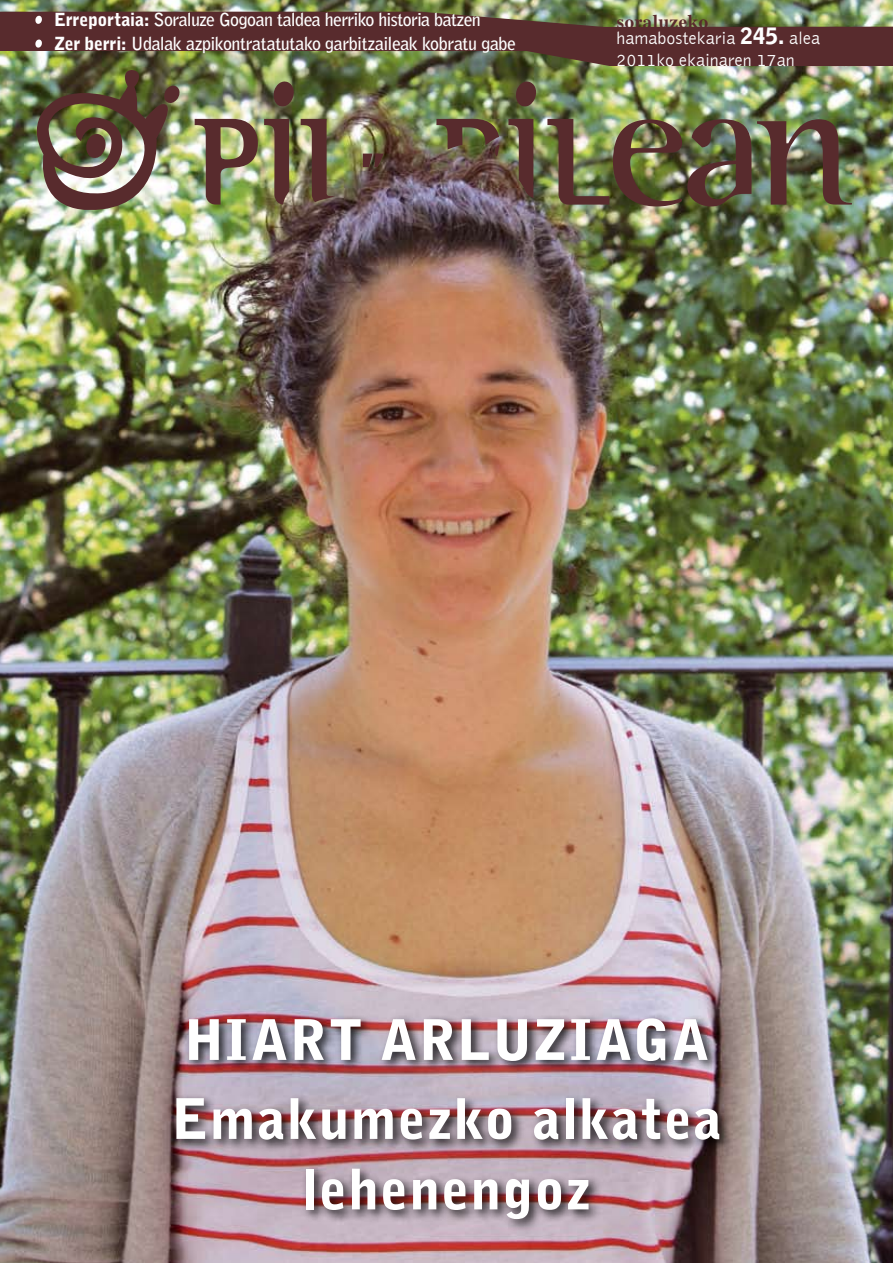
<style>
.page{position:relative;width:893px;height:1263px;background:#fff}
.page>*{position:absolute;margin:0;border:0;box-sizing:border-box;transform-origin:0 0}
.t1{font:900 55.5px/79.1px "Bell Gothic";letter-spacing:.025em;color:#fff}
.t2{font:700 18px/24px "Bell Gothic Std";letter-spacing:-.03em;color:#fff}
.t3{font:300 18px/21.6px "Bell Gothic";color:#fff}
.t4{font:700 18px "Excelsior";color:#582b2d}
.s1{font-weight:900}
.s2{font-family:"Bell Gothic Std";font-weight:900;font-size:22.5px}
</style>
<div class="page">
<img style="left:0;top:0;width:893px;height:1263px">
<img style="left:0;top:12px;width:893px;height:54px">
<svg style="left:35px;top:15px;width:7px;height:9px"></svg>
<svg style="left:35px;top:39px;width:7px;height:9px"></svg>
<img style="left:195px;top:119px;width:63px;height:86px">
<svg style="left:264px;top:119px;width:25px;height:86px;background:#79624a"></svg>
<img style="left:301px;top:119px;width:34px;height:83px">
<svg style="left:363px;top:154px;width:21px;height:13px"></svg>
<svg style="left:436px;top:119px;width:63px;height:37px;background:#63553b"></svg>
<svg style="left:508px;top:119px;width:25px;height:79px;background:#664a3d"></svg>
<img style="left:547px;top:119px;width:204px;height:87px">
<img style="left:757px;top:119px;width:95px;height:86px">
<img style="left:25px;top:69px;width:156px;height:149px">
<svg style="left:272px;top:80px;width:23px;height:28px"></svg>
<svg style="left:515px;top:80px;width:22px;height:28px"></svg>
<div style="left:172px;top:1013px;width:721px;height:249px;background:#000;opacity:.85"></div>
<p class="t2" style="left:54px;top:8px;width:464px"><span class="s1">Erreportaia:</span> Soraluze Gogoan taldea herriko historia batzen<br><span class="s1">Zer berri:</span> Udalak azpikontratatutako garbitzaileak kobratu gabe</p>
<p class="t4" style="left:617px;top:11px;width:93px">soraluzeko</p>
<p class="t3" style="left:617px;top:28px;width:205px">hamabostekaria <span class="s2">245.</span> alea<br>2011ko ekainaren 17an</p>
<h1 class="t1" style="left:172px;top:1001px;width:551px">HIART ARLUZIAGA<br>Emakumezko alkatea</h1>
<h1 class="t1" style="left:302px;top:1151px;width:290px">lehenengoz</h1>
</div>
